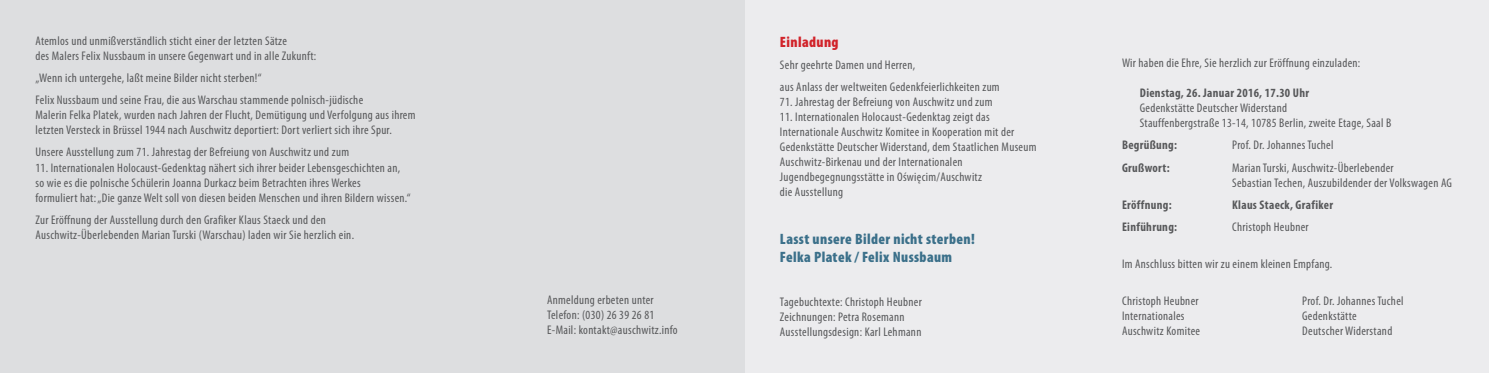
<style>
.page{position:relative;width:1489px;height:373px;background:#fff}
.page>*{position:absolute;margin:0;border:0;box-sizing:border-box;transform-origin:0 0}
.t1{font:900 condensed 15px/18px "Myriad Pro";letter-spacing:.025em;color:#3b708a}
.t2{font:900 condensed 15px "Myriad Pro";letter-spacing:.025em;color:#d1232a}
.t3{font:condensed 12.5px/15px "Myriad Pro";letter-spacing:.025em;color:#57585a}
.t4{font:700 condensed 12.5px "Myriad Pro";letter-spacing:.025em;color:#57585a}
</style>
<div class="page">
<div style="left:744px;top:0;width:744px;height:372px;background:#ececee"></div>
<div style="left:0;top:0;width:744px;height:372px;background:#dddee0"></div>
<p class="t3" style="left:35px;top:33px;width:282px">Atemlos und unmißverständlich sticht einer der letzten Sätze<br>des Malers Felix Nussbaum in unsere Gegenwart und in alle Zukunft:</p>
<p class="t3" style="left:35px;top:67px;width:329px;line-height:22.1px">„Wenn ich untergehe, laßt meine Bilder nicht sterben!“<br>Felix Nussbaum und seine Frau, die aus Warschau stammende polnisch-jüdische</p>
<p class="t3" style="left:35px;top:107px;width:381px">Malerin Felka Platek, wurden nach Jahren der Flucht, Demütigung und Verfolgung aus ihrem letzten Versteck in Brüssel 1944 nach Auschwitz deportiert: Dort verliert sich ihre Spur.</p>
<p class="t3" style="left:35px;top:144px;width:315px">Unsere Ausstellung zum 71. Jahrestag der Befreiung von Auschwitz und zum</p>
<p class="t3" style="left:35px;top:159px;width:377px">11. Internationalen Holocaust-Gedenktag nähert sich ihrer beider Lebensgeschichten an, so wie es die polnische Schülerin Joanna Durkacz beim Betrachten ihres Werkes<br>formuliert hat: „Die ganze Welt soll von diesen beiden Menschen und ihren Bildern wissen.“</p>
<p class="t3" style="left:35px;top:211px;width:320px">Zur Eröffnung der Ausstellung durch den Grafiker Klaus Staeck und den<br>Auschwitz-Überlebenden Marian Turski (Warschau) laden wir Sie herzlich ein.</p>
<p class="t3" style="left:547px;top:291px;width:132px">Anmeldung erbeten unter<br>Telefon: (030) 26 39 26 81<br>E-Mail: kontakt@auschwitz.info</p>
<p class="t2" style="left:780px;top:32px;width:60px">Einladung</p>
<p class="t3" style="left:780px;top:53px;width:221px;line-height:22.1px">Sehr geehrte Damen und Herren,<br>aus Anlass der weltweiten Gedenkfeierlichkeiten zum</p>
<p class="t3" style="left:780px;top:94px;width:214px">71. Jahrestag der Befreiung von Auschwitz und zum</p>
<p class="t3" style="left:780px;top:109px;width:258px">11. Internationalen Holocaust-Gedenktag zeigt das Internationale Auschwitz Komitee in Kooperation mit der Gedenkstätte Deutscher Widerstand, dem Staatlichen Museum Auschwitz-Birkenau und der Internationalen Jugendbegegnungsstätte in Oświęcim/Auschwitz<br>die Ausstellung</p>
<p class="t1" style="left:780px;top:229px;width:196px">Lasst unsere Bilder nicht sterben!<br>Felka Platek / Felix Nussbaum</p>
<p class="t3" style="left:780px;top:293px;width:143px">Tagebuchtexte: Christoph Heubner<br>Zeichnungen: Petra Rosemann<br>Ausstellungsdesign: Karl Lehmann</p>
<p class="t3" style="left:1121px;top:55px;width:240px">Wir haben die Ehre, Sie herzlich zur Eröffnung einzuladen:</p>
<p class="t4" style="left:1139px;top:85px;width:171px">Dienstag, 26. Januar 2016, 17.30 Uhr</p>
<p class="t3" style="left:1139px;top:100px;width:253px">Gedenkstätte Deutscher Widerstand<br>Stauffenbergstraße 13-14, 10785 Berlin, zweite Etage, Saal B</p>
<p class="t4" style="left:1121px;top:137px;width:57px">Begrüßung:</p>
<p class="t3" style="left:1231px;top:137px;width:103px">Prof. Dr. Johannes Tuchel</p>
<p class="t4" style="left:1121px;top:159px;width:49px">Grußwort:</p>
<p class="t3" style="left:1231px;top:159px;width:221px">Marian Turski, Auschwitz-Überlebender<br>Sebastian Techen, Auszubildender der Volkswagen AG</p>
<p class="t4" style="left:1121px;top:196px;width:51px">Eröffnung:</p>
<p class="t4" style="left:1231px;top:196px;width:102px">Klaus Staeck, Grafiker</p>
<p class="t4" style="left:1121px;top:218px;width:57px">Einführung:</p>
<p class="t3" style="left:1231px;top:218px;width:78px">Christoph Heubner</p>
<p class="t3" style="left:1121px;top:256px;width:212px">Im Anschluss bitten wir zu einem kleinen Empfang.</p>
<p class="t3" style="left:1121px;top:293px;width:78px">Christoph Heubner</p>
<p class="t3" style="left:1301px;top:293px;width:103px">Prof. Dr. Johannes Tuchel</p>
<p class="t3" style="left:1121px;top:308px;width:64px">Internationales</p>
<p class="t3" style="left:1301px;top:308px;width:56px">Gedenkstätte</p>
<p class="t3" style="left:1121px;top:323px;width:80px">Auschwitz Komitee</p>
<p class="t3" style="left:1301px;top:323px;width:92px">Deutscher Widerstand</p>
</div>
